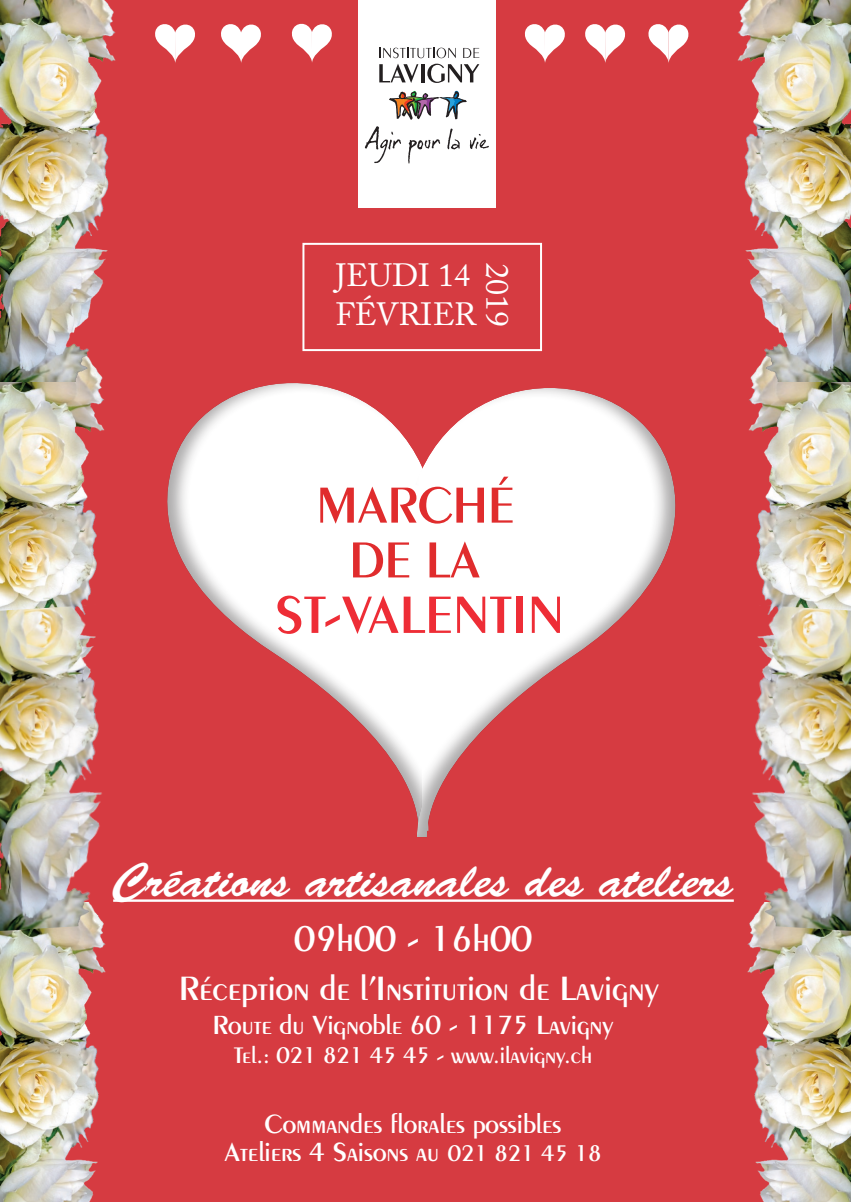
<style>
.page{position:relative;width:851px;height:1202px;background:#fff}
.page>*{position:absolute;margin:0;border:0;box-sizing:border-box;transform-origin:0 0}
.t1{font:600 56px "Peignot LT";color:#ee2d36}
.t2{font:600 54px/54.8px "Peignot LT Std";color:#e02c2d;text-align:center}
.t3{font:48px "Brush Script Std";color:#fff}
.t4{font:600 38px "Peignot LT Std";color:#fff}
.t5{font:600 36px "Peignot LT Std";color:#fff}
.t6{font:32px/38.4px "Adobe Caslon Pro";color:#fff}
.t7{font:600 28px/28px "Peignot LT Std";color:#fff;text-align:center}
.t8{font:600 24px "Peignot LT Std";color:#fff}
.s1{font-size:24px}
</style>
<div class="page">
<div style="left:0;top:0;width:850px;height:1202px;background:#d63b41"></div>
<img style="left:748px;top:381px;width:102px;height:223px">
<img style="left:0;top:381px;width:105px;height:223px">
<img style="left:747px;top:931px;width:103px;height:271px">
<img style="left:0;top:931px;width:106px;height:271px">
<div style="left:358px;top:0;width:137px;height:207px;background:#fff"></div>
<svg style="left:379px;top:64px;width:39px;height:19px"></svg>
<hr style="left:421px;top:64px;width:3px;height:18px;background:#231f20">
<svg style="left:427px;top:64px;width:52px;height:19px"></svg>
<svg style="left:379px;top:48px;width:77px;height:10px"></svg>
<svg style="left:463px;top:48px;width:16px;height:10px"></svg>
<svg style="left:389px;top:90px;width:77px;height:30px"></svg>
<svg style="left:447px;top:128px;width:13px;height:22px"></svg>
<svg style="left:365px;top:126px;width:36px;height:37px"></svg>
<svg style="left:408px;top:139px;width:32px;height:25px"></svg>
<svg style="left:470px;top:134px;width:19px;height:15px"></svg>
<div style="left:302px;top:243px;width:240px;height:108px;border:2px solid #fff"></div>
<svg style="left:155px;top:24px;width:40px;height:39px"></svg>
<svg style="left:524px;top:24px;width:41px;height:39px"></svg>
<svg style="left:221px;top:24px;width:40px;height:39px"></svg>
<svg style="left:585px;top:24px;width:41px;height:39px"></svg>
<svg style="left:292px;top:23px;width:40px;height:39px"></svg>
<svg style="left:648px;top:24px;width:41px;height:39px"></svg>
<img style="left:737px;top:0;width:113px;height:381px">
<img style="left:0;top:0;width:116px;height:381px">
<img style="left:733px;top:604px;width:117px;height:327px">
<img style="left:0;top:604px;width:104px;height:327px">
<svg style="left:167px;top:383px;width:246px;height:417px;fill:#fff"></svg>
<div style="left:413px;top:385px;width:264px;height:452px;background:#231f20;opacity:.38"></div>
<hr style="left:113px;top:899px;width:620px;height:3px;background:#fff">
<p class="t6" style="left:335px;top:256px;width:142px">JEUDI 14<br>FÉVRIER</p>
<p class="t6" style="left:516px;top:263px;width:65px;rotate:90deg">2019</p>
<h2 class="t2" style="left:316px;top:477px;width:200px">MARCHÉ<br>DE LA</h2>
<h1 class="t1" style="left:274px;top:582px;width:291px">ST-VALENTIN</h1>
<h3 class="t3" style="left:113px;top:853px;width:622px">Créations artisanales des ateliers</h3>
<h3 class="t4" style="left:294px;top:916px;width:239px">09h00 - 16h00</h3>
<p class="t5" style="left:179px;top:967px;width:481px">Réception de l’Institution de Lavigny</p>
<p class="t7" style="left:213px;top:1011px;width:402px">Route du Vignoble 60 - 1175 Lavigny</p>
<p class="t8" style="left:234px;top:1041px;width:360px">Tel.: 021 821 45 45 - www.ilavigny.ch</p>
<p class="t7" style="left:224px;top:1109px;width:378px">Commandes florales possibles<br>Ateliers 4 Saisons au <span class="s1">021 821 45 18</span></p>
</div>
